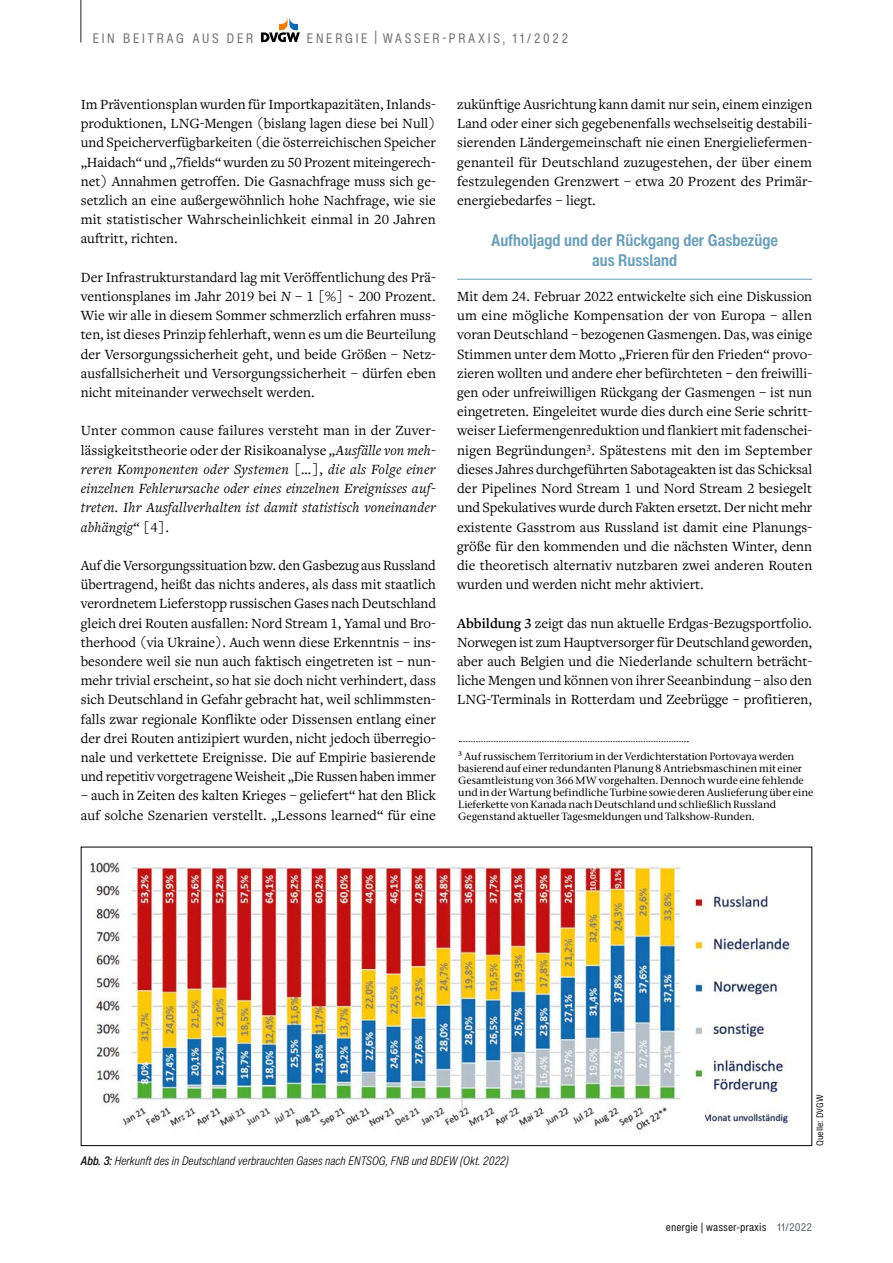
<style>
.page{position:relative;width:893px;height:1263px;background:#fff}
.page>*{position:absolute;margin:0;border:0;box-sizing:border-box;transform-origin:0 0}
.t1{font:700 condensed 16.5px/19.5px "Helvetica Now Text";color:#6a9eb7;text-align:center}
.t2{font:500 condensed 15px "Helvetica Now Text";letter-spacing:.2em;color:#4b565b}
.t3{font:14.7px/19.2px "Freight Text Pro";color:#000;text-align:justify}
.t4{font:italic 14.7px/19.2px "Freight Text Pro";letter-spacing:.015em;color:#000;text-align:justify}
.t5{font:condensed 13.5px "Helvetica Now Text";letter-spacing:.2em;color:#706f6f}
.t6{font:italic 300 condensed 12px "Helvetica Now Text";color:#000}
.t7{font:500 10.5px/12px "Stone Serif ITC Pro";letter-spacing:-.005em;color:#000}
.t8{font:condensed 10.5px "Helvetica Now Micro";color:#000}
.t9{font:condensed 9px "Helvetica Now Micro";color:#000}
.s1{font-style:italic}
.s2{font-style:normal}
.s3{font-weight:600}
.s4{font-weight:500}
.s5{color:#4b565b}
</style>
<div class="page">
<img style="left:704px;top:887px;width:109px;height:243px">
<img style="left:89px;top:862px;width:615px;height:268px">
<svg style="left:459px;top:741px;width:229px;height:1px"></svg>
<hr style="left:457px;top:279px;width:355px;height:1px;background:#6a9eb7">
<svg style="left:261px;top:18px;width:39px;height:24px"></svg>
<hr style="left:80px;top:0;width:2px;height:43px;background:#706f6f">
<p class="t5" style="left:93px;top:29px;width:162px">EIN BEITRAG AUS DER</p>
<p class="t5" style="left:307px;top:29px;width:263px">ENERGIE | WASSER-PRAXIS, 11/2022</p>
<p class="t2" style="left:89px;top:27px;width:71px">TECHNIK</p>
<p class="t3" style="left:81px;top:94px;width:357px">Im Präventionsplan wurden für Importkapazitäten, Inlands&shy;produktionen, LNG-Mengen (bislang lagen diese bei Null) und Speicherverfügbarkeiten (die österreichischen Speicher „Haidach“ und „7fields“ wurden zu 50 Prozent miteingerech&shy;net) Annahmen getroffen. Die Gasnachfrage muss sich ge&shy;setzlich an eine außergewöhnlich hohe Nachfrage, wie sie mit statistischer Wahrscheinlichkeit einmal in 20 Jahren auftritt, richten.</p>
<p class="t3" style="left:81px;top:267px;width:357px">Der Infrastrukturstandard lag mit Veröffentlichung des Prä&shy;ventionsplanes im Jahr 2019 bei <span class="s1">N</span> – 1 [%] ~ 200 Prozent.<br>Wie wir alle in diesem Sommer schmerzlich erfahren muss&shy;ten, ist dieses Prinzip fehlerhaft, wenn es um die Beurteilung der Versorgungssicherheit geht, und beide Größen – Netz&shy;ausfallsicherheit und Versorgungssicherheit – dürfen eben nicht miteinander verwechselt werden.</p>
<p class="t4" style="left:81px;top:421px;width:357px"><span class="s2">Unter common cause failures versteht man in der Zuver&shy;lässigkeitstheorie oder der Risikoanalyse</span> „Ausfälle von meh&shy;reren Komponenten oder Systemen […], die als Folge einer einzelnen Fehlerursache oder eines einzelnen Ereignisses auf&shy;treten. Ihr Ausfallverhalten ist damit statistisch voneinander abhängig“ <span class="s2">[4].</span></p>
<p class="t3" style="left:81px;top:555px;width:357px">Auf die Versorgungssituation bzw. den Gasbezug aus Russland übertragend, heißt das nichts anderes, als dass mit staatlich verordnetem Lieferstopp russischen Gases nach Deutschland gleich drei Routen ausfallen: Nord Stream 1, Yamal und Bro&shy;therhood (via Ukraine). Auch wenn diese Erkenntnis – ins&shy;besondere weil sie nun auch faktisch eingetreten ist – nun&shy;mehr trivial erscheint, so hat sie doch nicht verhindert, dass sich Deutschland in Gefahr gebracht hat, weil schlimmsten&shy;falls zwar regionale Konflikte oder Dissensen entlang einer der drei Routen antizipiert wurden, nicht jedoch überregio&shy;nale und verkettete Ereignisse. Die auf Empirie basierende und repetitiv vorgetragene Weisheit „Die Russen haben immer</p>
<p class="t3" style="left:81px;top:785px;width:357px">– auch in Zeiten des kalten Krieges – geliefert“ hat den Blick auf solche Szenarien verstellt. „Lessons learned“ für eine</p>
<p class="t3" style="left:457px;top:94px;width:357px">zukünftige Ausrichtung kann damit nur sein, einem einzigen Land oder einer sich gegebenenfalls wechselseitig destabili&shy;sierenden Ländergemeinschaft nie einen Energieliefermen&shy;genanteil für Deutschland zuzugestehen, der über einem festzulegenden Grenzwert – etwa 20 Prozent des Primär&shy;energiebedarfes – liegt.</p>
<p class="t1" style="left:491px;top:231px;width:288px">Aufholjagd und der Rückgang der Gasbezüge aus Russland</p>
<p class="t3" style="left:457px;top:286px;width:357px">Mit dem 24. Februar 2022 entwickelte sich eine Diskussion um eine mögliche Kompensation der von Europa – allen voran Deutschland – bezogenen Gasmengen. Das, was einige Stimmen unter dem Motto „Frieren für den Frieden“ provo&shy;zieren wollten und andere eher befürchteten – den freiwilli&shy;gen oder unfreiwilligen Rückgang der Gasmengen – ist nun eingetreten. Eingeleitet wurde dies durch eine Serie schritt&shy;weiser Liefermengenreduktion und flankiert mit fadenschei&shy;nigen Begründungen<sup>3</sup>. Spätestens mit den im September dieses Jahres durchgeführten Sabotageakten ist das Schicksal der Pipelines Nord Stream 1 und Nord Stream 2 besiegelt und Spekulatives wurde durch Fakten ersetzt. Der nicht mehr existente Gasstrom aus Russland ist damit eine Planungs&shy;größe für den kommenden und die nächsten Winter, denn die theoretisch alternativ nutzbaren zwei anderen Routen wurden und werden nicht mehr aktiviert.</p>
<p class="t3" style="left:457px;top:613px;width:357px"><span class="s3">Abbildung 3</span> zeigt das nun aktuelle Erdgas-Bezugsportfolio.<br>Norwegen ist zum Hauptversorger für Deutschland geworden, aber auch Belgien und die Niederlande schultern beträcht&shy;liche Mengen und können von ihrer Seeanbindung – also den LNG-Terminals in Rotterdam und Zeebrügge – profitieren,</p>
<p class="t7" style="left:458px;top:750px;width:357px">3 Auf russischem Territorium in der Verdichterstation Portovaya werden basierend auf einer redundanten Planung 8 Antriebsmaschinen mit einer Gesamtleistung von 366 MW vorgehalten. Dennoch wurde eine fehlende und in der Wartung befindliche Turbine sowie deren Auslieferung über eine Lieferkette von Kanada nach Deutschland und schließlich Russland Gegenstand aktueller Tagesmeldungen und Talkshow-Runden.</p>
<p class="t9" style="left:813px;top:1146px;width:53px;rotate:-90deg">Quelle: DVGW</p>
<p class="t6" style="left:81px;top:1153px;width:429px"><span class="s4">Abb. 3:</span> Herkunft des in Deutschland verbrauchten Gases nach ENTSOG, FNB und BDEW (Okt. 2022)</p>
<p class="t8" style="left:666px;top:1220px;width:148px">energie | wasser-praxis <span class="s5">11/2022</span></p>
</div>
